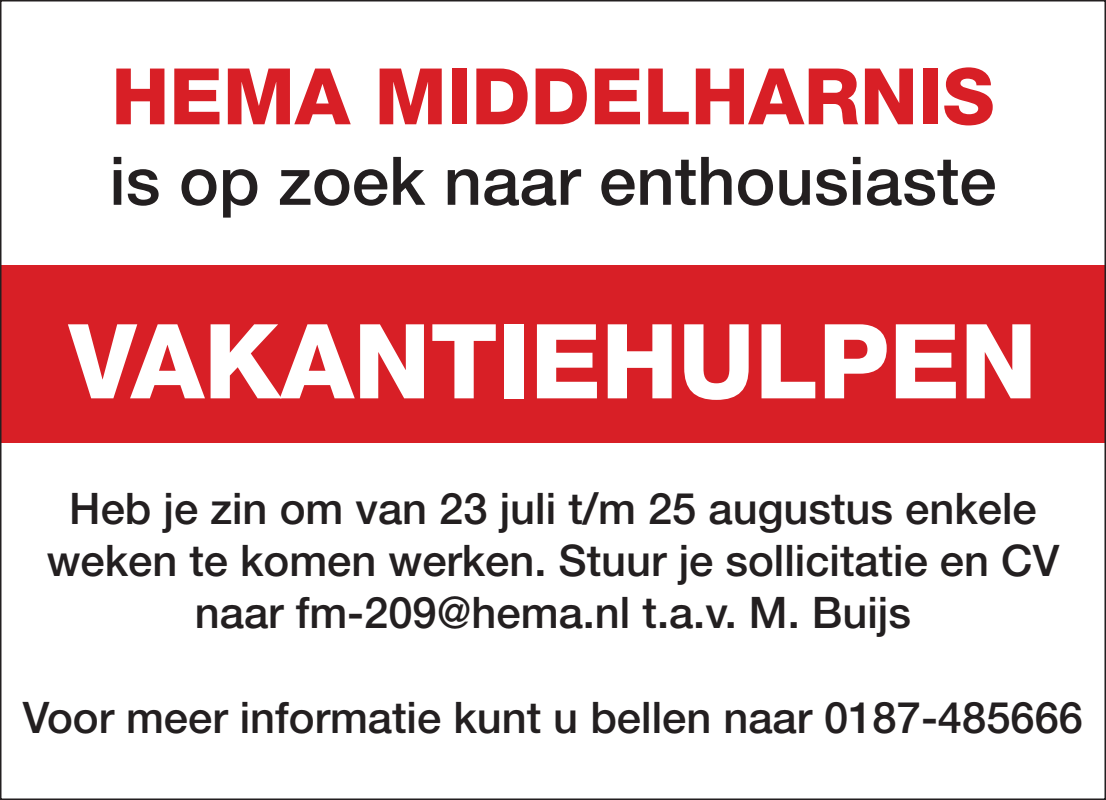
<style>
.page{position:relative;width:1106px;height:800px;background:#fff}
.page>*{position:absolute;margin:0;border:0;box-sizing:border-box;transform-origin:0 0}
.t1{font:800 103.5px "Helvetica Neue LT Std";color:#fff}
.t2{font:800 78px "Helvetica Neue LT Std";color:#d81f26}
.t3{font:500 66.9px "Helvetica Neue LT Std";color:#231f20}
.t4{font:500 43.5px/52.2px "Helvetica Neue LT Std";color:#231f20;text-align:center}
</style>
<div class="page">
<div style="left:0;top:265px;width:1106px;height:178px;background:#d81f26"></div>
<p class="t2" style="left:111px;top:50px;width:884px">HEMA MIDDELHARNIS</p>
<p class="t3" style="left:109px;top:141px;width:888px">is op zoek naar enthousiaste</p>
<p class="t1" style="left:69px;top:300px;width:969px">VAKANTIEHULPEN</p>
<p class="t4" style="left:47px;top:481px;width:1014px">Heb je zin om van 23 juli t/m 25 augustus enkele weken te komen werken. Stuur je sollicitatie en CV naar fm-209@hema.nl t.a.v. M. Buijs</p>
<p class="t4" style="left:23px;top:690px;width:1061px">Voor meer informatie kunt u bellen naar 0187-485666</p>
</div>
